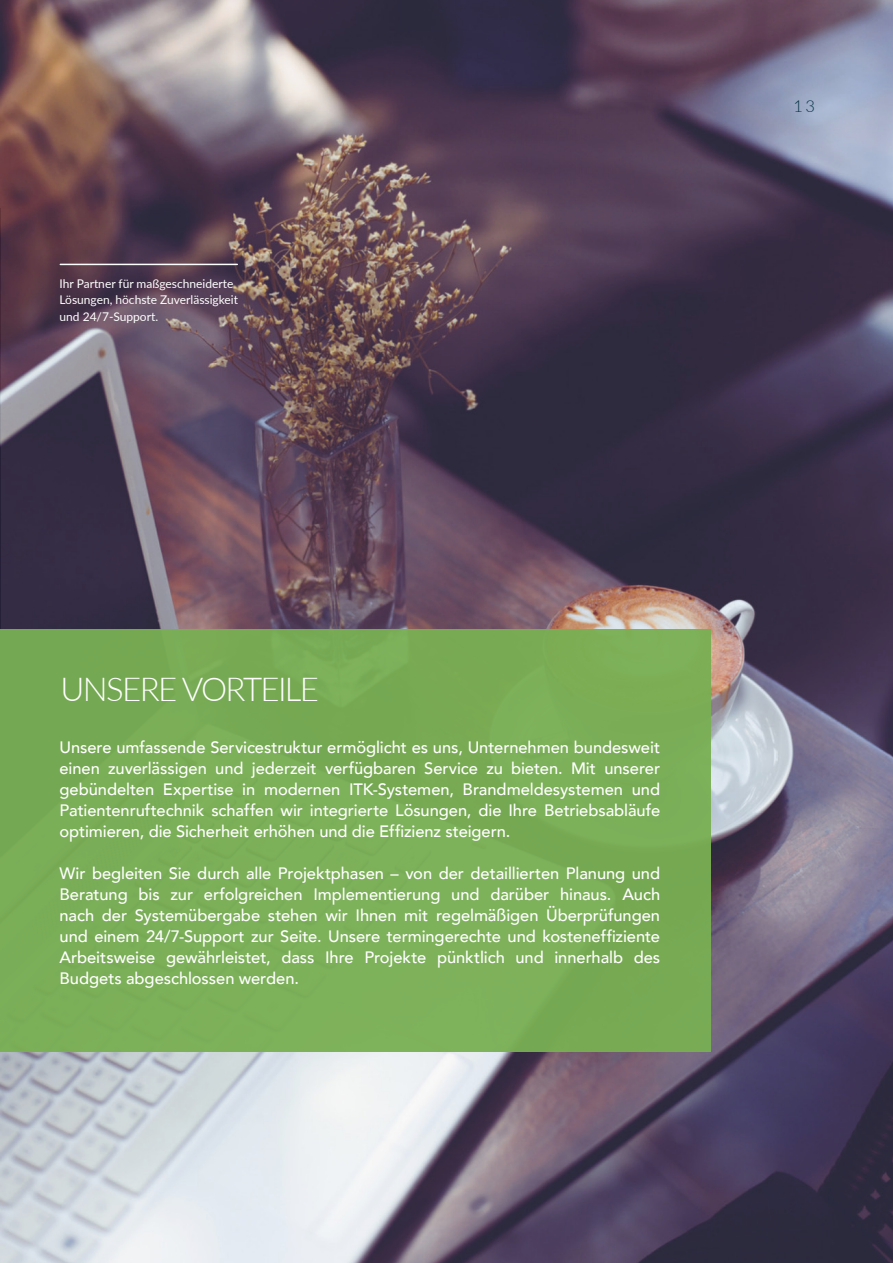
<style>
.page{position:relative;width:893px;height:1263px;background:#fff}
.page>*{position:absolute;margin:0;border:0;box-sizing:border-box;transform-origin:0 0}
.t1{font:300 33px "Lato";letter-spacing:-.05em;color:#fff}
.Text{font:500 16.5px/21px "Avenir";letter-spacing:-.005em;color:#fff;text-align:justify}
.Website_address___page_no{font:300 16.5px "Lato";color:#083448}
.Text-2{font:12px/16.5px "Lato";color:#fff}
</style>
<div class="page">
<svg style="left:0;top:208px;width:1px;height:421px"></svg>
<img style="left:1px;top:0;width:892px;height:1263px">
<div style="left:0;top:629px;width:710px;height:423px;background:#7aae57"></div>
<hr style="left:60px;top:264px;width:177px;height:1px;background:#fff">
<p class="Text-2" style="left:60px;top:275px;width:180px">Ihr Partner für maßgeschneiderte<br>Lösungen, höchste Zuverlässigkeit und 24/7-Support.</p>
<p class="Website_address___page_no" style="left:793px;top:94px;width:23px">13</p>
<p class="t1" style="left:61px;top:666px;width:260px">UNSERE VORTEILE</p>
<p class="Text" style="left:60px;top:736px;width:602px">Unsere umfassende Servicestruktur ermöglicht es uns, Unternehmen bundesweit einen zuverlässigen und jederzeit verfügbaren Service zu bieten. Mit unserer gebündelten Expertise in modernen ITK-Systemen, Brandmeldesystemen und Patientenruftechnik schaffen wir integrierte Lösungen, die Ihre Betriebsabläufe optimieren, die Sicherheit erhöhen und die Effizienz steigern.</p>
<p class="Text" style="left:60px;top:862px;width:602px">Wir begleiten Sie durch alle Projektphasen – von der detaillierten Planung und Beratung bis zur erfolgreichen Implementierung und darüber hinaus. Auch nach der Systemübergabe stehen wir Ihnen mit regelmäßigen Überprüfungen und einem 24/7-Support zur Seite. Unsere termingerechte und kosteneffiziente Arbeitsweise gewährleistet, dass Ihre Projekte pünktlich und innerhalb des Budgets abgeschlossen werden.</p>
</div>
